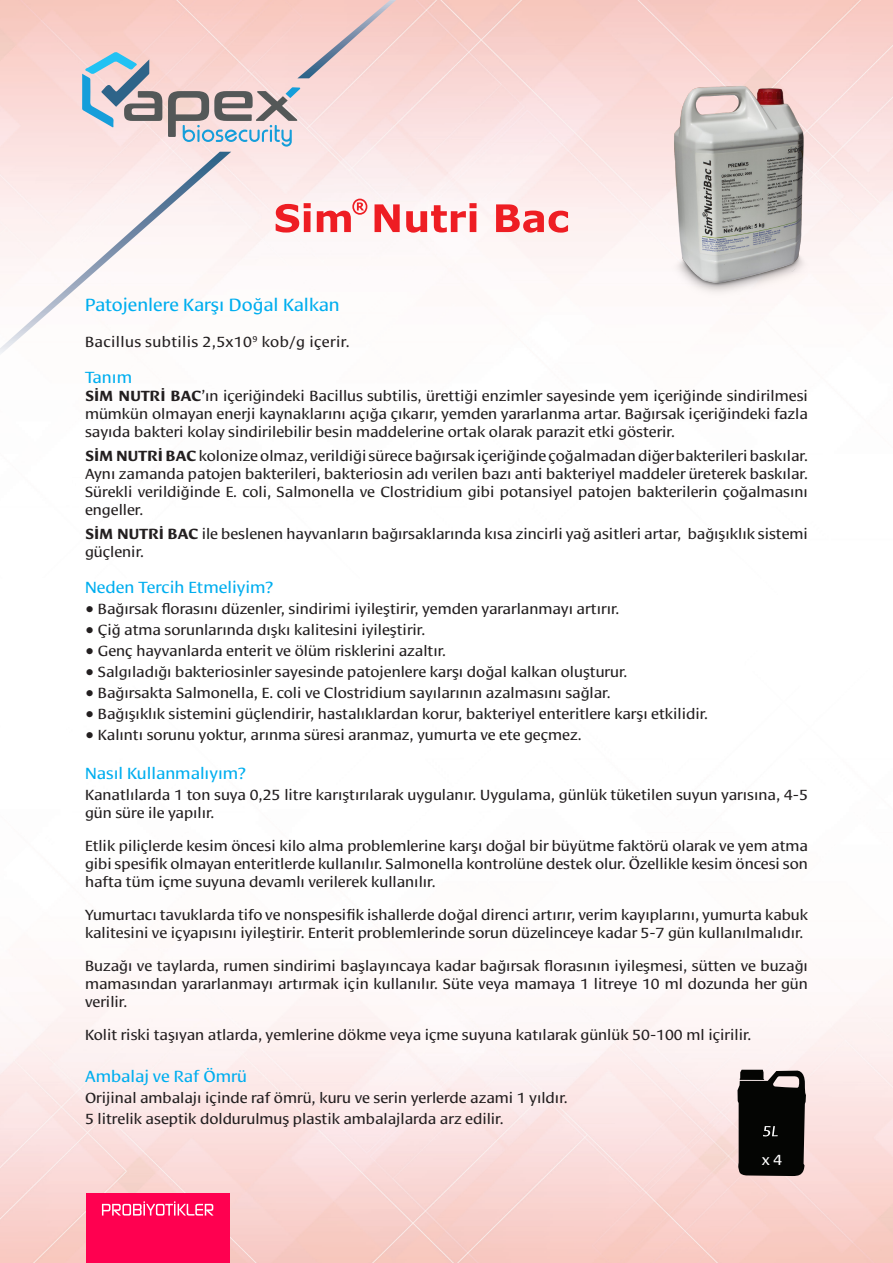
<style>
.page{position:relative;width:893px;height:1263px;background:#fff}
.page>*{position:absolute;margin:0;border:0;box-sizing:border-box;transform-origin:0 0}
.t1{font:18px "Cora";color:#00aeef}
.t2{font:16.5px "Cora";color:#00aeef}
.t3{font:15px/18px "Cora";color:#231f20;text-align:justify}
.t4{font:15px "Cora";letter-spacing:.025em;color:#231f20}
.t5{font:15px "Cora";color:#fff}
.s1{font-weight:700}
</style>
<div class="page">
<img style="left:0;top:0;width:893px;height:1263px">
<div style="left:86px;top:1194px;width:144px;height:69px;background:#ff0050"></div>
<svg style="left:102px;top:1201px;width:112px;height:14px"></svg>
<svg style="left:82px;top:52px;width:80px;height:76px;background:#aeb7c2"></svg>
<svg style="left:168px;top:87px;width:132px;height:60px;background:#bab5ba"></svg>
<img style="left:0;top:152px;width:231px;height:203px">
<img style="left:297px;top:0;width:99px;height:78px">
<svg style="left:737px;top:1070px;width:69px;height:106px;background:#201f1d"></svg>
<img style="left:647px;top:70px;width:188px;height:232px">
<svg style="left:375px;top:203px;width:193px;height:30px"></svg>
<svg style="left:276px;top:199px;width:91px;height:34px"></svg>
<p class="t1" style="left:85px;top:294px;width:256px">Patojenlere Karşı Doğal Kalkan</p>
<p class="t4" style="left:85px;top:333px;width:266px">Bacillus subtilis 2,5x10<sup>9</sup> kob/g içerir.</p>
<p class="t2" style="left:85px;top:367px;width:49px">Tanım</p>
<p class="t3" style="left:85px;top:387px;width:724px"><span class="s1">SİM NUTRİ BAC</span>’ın içeriğindeki Bacillus subtilis, ürettiği enzimler sayesinde yem içeriğinde sindirilmesi mümkün olmayan enerji kaynaklarını açığa çıkarır, yemden yararlanma artar. Bağırsak içeriğindeki fazla sayıda bakteri kolay sindirilebilir besin maddelerine ortak olarak parazit etki gösterir.</p>
<p class="t3" style="left:85px;top:447px;width:724px"><span class="s1">SİM NUTRİ BAC</span> kolonize olmaz, verildiği sürece bağırsak içeriğinde çoğalmadan diğer bakterileri baskılar.<br>Aynı zamanda patojen bakterileri, bakteriosin adı verilen bazı anti bakteriyel maddeler üreterek baskılar.<br>Sürekli verildiğinde E. coli, Salmonella ve Clostridium gibi potansiyel patojen bakterilerin çoğalmasını engeller.</p>
<p class="t3" style="left:85px;top:525px;width:724px"><span class="s1">SİM NUTRİ BAC</span> ile beslenen hayvanların bağırsaklarında kısa zincirli yağ asitleri artar, bağışıklık sistemi güçlenir.</p>
<p class="t2" style="left:85px;top:577px;width:190px">Neden Tercih Etmeliyim?</p>
<p class="t3" style="left:85px;top:600px;width:536px">○ Bağırsak florasını düzenler, sindirimi iyileştirir, yemden yararlanmayı artırır.</p>
<p class="t3" style="left:85px;top:621px;width:342px">○ Çiğ atma sorunlarında dışkı kalitesini iyileştirir.</p>
<p class="t3" style="left:85px;top:642px;width:363px">○ Genç hayvanlarda enterit ve ölüm risklerini azaltır.</p>
<p class="t3" style="left:85px;top:663px;width:544px">○ Salgıladığı bakteriosinler sayesinde patojenlere karşı doğal kalkan oluşturur.</p>
<p class="t3" style="left:85px;top:684px;width:527px">○ Bağırsakta Salmonella, E. coli ve Clostridium sayılarının azalmasını sağlar.</p>
<p class="t3" style="left:85px;top:705px;width:625px">○ Bağışıklık sistemini güçlendirir, hastalıklardan korur, bakteriyel enteritlere karşı etkilidir.</p>
<p class="t3" style="left:85px;top:726px;width:498px">○ Kalıntı sorunu yoktur, arınma süresi aranmaz, yumurta ve ete geçmez.</p>
<p class="t2" style="left:85px;top:763px;width:163px">Nasıl Kullanmalıyım?</p>
<p class="t3" style="left:85px;top:786px;width:724px">Kanatlılarda 1 ton suya 0,25 litre karıştırılarak uygulanır. Uygulama, günlük tüketilen suyun yarısına, 4-5 gün süre ile yapılır.</p>
<p class="t3" style="left:85px;top:837px;width:724px">Etlik piliçlerde kesim öncesi kilo alma problemlerine karşı doğal bir büyütme faktörü olarak ve yem atma gibi spesifik olmayan enteritlerde kullanılır. Salmonella kontrolüne destek olur. Özellikle kesim öncesi son hafta tüm içme suyuna devamlı verilerek kullanılır.</p>
<p class="t3" style="left:85px;top:906px;width:725px">Yumurtacı tavuklarda tifo ve nonspesifik ishallerde doğal direnci artırır, verim kayıplarını, yumurta kabuk kalitesini ve içyapısını iyileştirir. Enterit problemlerinde sorun düzelinceye kadar 5-7 gün kullanılmalıdır.</p>
<p class="t3" style="left:85px;top:957px;width:724px">Buzağı ve taylarda, rumen sindirimi başlayıncaya kadar bağırsak florasının iyileşmesi, sütten ve buzağı mamasından yararlanmayı artırmak için kullanılır. Süte veya mamaya 1 litreye 10 ml dozunda her gün verilir.</p>
<p class="t3" style="left:85px;top:1026px;width:668px">Kolit riski taşıyan atlarda, yemlerine dökme veya içme suyuna katılarak günlük 50-100 ml içirilir.</p>
<p class="t2" style="left:85px;top:1067px;width:164px">Ambalaj ve Raf Ömrü</p>
<p class="t3" style="left:85px;top:1089px;width:484px">Orijinal ambalajı içinde raf ömrü, kuru ve serin yerlerde azami 1 yıldır.</p>
<p class="t3" style="left:85px;top:1110px;width:420px">5 litrelik aseptik doldurulmuş plastik ambalajlarda arz edilir.</p>
<p class="t5" style="left:762px;top:1151px;width:22px">x 4</p>
</div>
